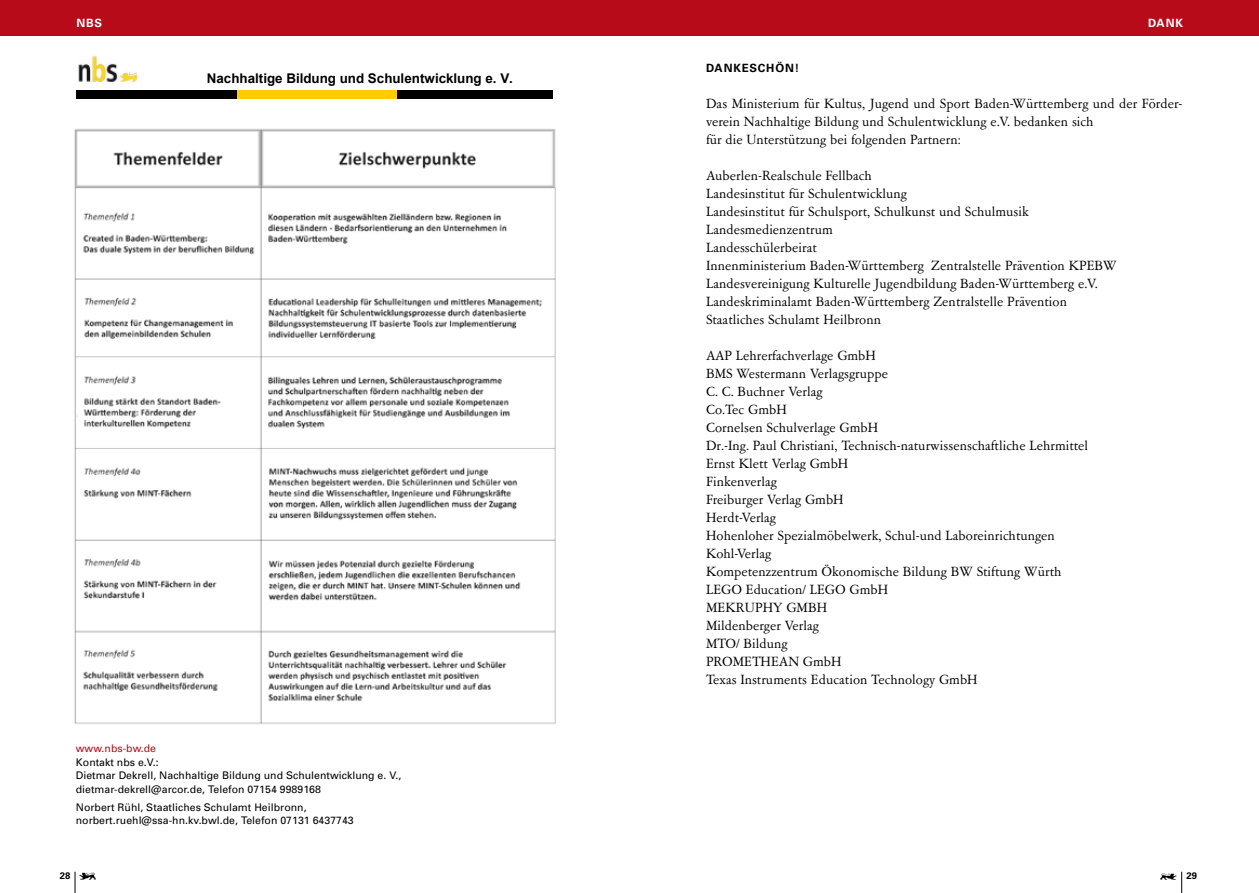
<style>
.page{position:relative;width:1259px;height:893px;background:#fff}
.page>*{position:absolute;margin:0;border:0;box-sizing:border-box;transform-origin:0 0}
.t1{font:15px/18px "Garamont Amst SB";letter-spacing:.005em;color:#000}
.t2{font:700 13.35px "Arial";color:#000}
.t3{font:700 11.4px "Univers";letter-spacing:.07em;color:#000}
.t4{font:700 11.4px "Univers";letter-spacing:.07em;color:#fff}
.t5{font:10.5px/13.5px "Univers";letter-spacing:.005em;color:#000}
.t6{font:10.5px "Univers";letter-spacing:.005em;color:#b70b1a}
.t7{font:700 9.45px "Univers";color:#000}
</style>
<div class="page">
<svg style="left:75px;top:872px;width:1px;height:21px"></svg>
<svg style="left:1181px;top:872px;width:1px;height:21px"></svg>
<img style="left:80px;top:873px;width:16px;height:7px">
<img style="left:1160px;top:873px;width:16px;height:7px">
<div style="left:0;top:0;width:642px;height:35px;background:#b70b1a"></div>
<div style="left:617px;top:0;width:642px;height:35px;background:#b70b1a"></div>
<img style="left:74px;top:128px;width:482px;height:597px">
<div style="left:76px;top:90px;width:161px;height:9px;background:#000"></div>
<div style="left:237px;top:90px;width:160px;height:9px;background:#fc0"></div>
<div style="left:397px;top:90px;width:156px;height:9px;background:#000"></div>
<img style="left:78px;top:56px;width:59px;height:27px">
<p class="t4" style="left:76px;top:16px;width:27px">NBS</p>
<p class="t4" style="left:1148px;top:16px;width:36px">DANK</p>
<p class="t2" style="left:207px;top:70px;width:308px">Nachhaltige Bildung und Schulentwicklung e. V.</p>
<p class="t6" style="left:76px;top:742px;width:82px">www.nbs-bw.de</p>
<p class="t5" style="left:76px;top:755px;width:327px">Kontakt nbs e.V.:<br>Dietmar Dekrell, Nachhaltige Bildung und Schulentwicklung e. V., dietmar-dekrell@arcor.de, Telefon 07154 9989168</p>
<p class="t5" style="left:76px;top:800px;width:279px">Norbert Rühl, Staatliches Schulamt Heilbronn, norbert.ruehl@ssa-hn.kv.bwl.de, Telefon 07131 6437743</p>
<p class="t3" style="left:706px;top:61px;width:95px">DANKESCHÖN!</p>
<p class="t1" style="left:706px;top:95px;width:478px">Das Ministerium für Kultus, Jugend und Sport Baden-Württemberg und der Förder&shy;verein Nachhaltige Bildung und Schulentwicklung e.V. bedanken sich<br>für die Unterstützung bei folgenden Partnern:</p>
<p class="t1" style="left:706px;top:167px;width:412px">Auberlen-Realschule Fellbach<br>Landesinstitut für Schulentwicklung<br>Landesinstitut für Schulsport, Schulkunst und Schulmusik Landesmedienzentrum<br>Landesschülerbeirat<br>Innenministerium Baden-Württemberg Zentralstelle Prävention KPEBW Landesvereinigung Kulturelle Jugendbildung Baden-Württemberg e.V.<br>Landeskriminalamt Baden-Württemberg Zentralstelle Prävention Staatliches Schulamt Heilbronn</p>
<p class="t1" style="left:706px;top:347px;width:384px">AAP Lehrerfachverlage GmbH<br>BMS Westermann Verlagsgruppe<br>C. C. Buchner Verlag<br>Co.Tec GmbH<br>Cornelsen Schulverlage GmbH<br>Dr.-Ing. Paul Christiani, Technisch-naturwissenschaftliche Lehrmittel<br>Ernst Klett Verlag GmbH<br>Finkenverlag<br>Freiburger Verlag GmbH<br>Herdt-Verlag<br>Hohenloher Spezialmöbelwerk, Schul-und Laboreinrichtungen<br>Kohl-Verlag<br>Kompetenzzentrum Ökonomische Bildung BW Stiftung Würth<br>LEGO Education/ LEGO GmbH<br>MEKRUPHY GMBH<br>Mildenberger Verlag<br>MTO/ Bildung<br>PROMETHEAN GmbH<br>Texas Instruments Education Technology GmbH</p>
<p class="t7" style="left:60px;top:870px;width:12px">28</p>
<p class="t7" style="left:1186px;top:870px;width:12px">29</p>
</div>
